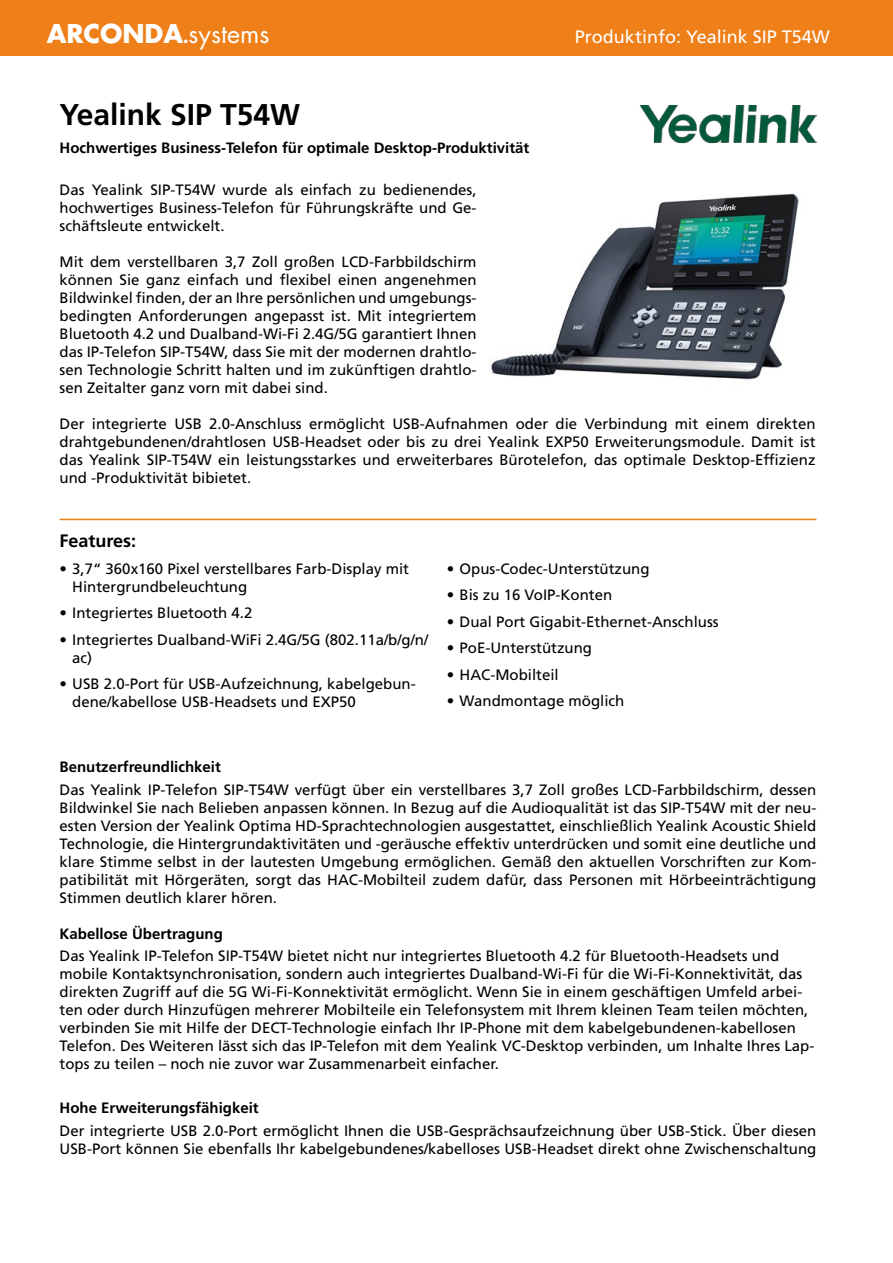
<style>
.page{position:relative;width:893px;height:1263px;background:#fff}
.page>*{position:absolute;margin:0;border:0;box-sizing:border-box;transform-origin:0 0}
.t1{font:700 30px "Frutiger LT Std";color:#000}
.t2{font:700 25.2px "Futura Std";color:#fff}
.t3{font:18px "Frutiger LT Std";color:#fff}
.t4{font:700 18px "Frutiger LT Std";color:#000}
.t5{font:15px/18px "Frutiger LT Std";color:#000}
.t6{font:700 15px "Frutiger LT Std";color:#000}
.s1{font-size:15.75px}
.s2{font-weight:400;font-size:25.05px}
</style>
<div class="page">
<div style="left:0;top:0;width:893px;height:55px;background:#ef7f18"></div>
<hr style="left:60px;top:519px;width:756px;height:1px;background:#ef7f18">
<img style="left:491px;top:194px;width:308px;height:186px">
<img style="left:639px;top:105px;width:177px;height:39px">
<h2 class="t2" style="left:47px;top:17px;width:224px">ARCONDA<span class="s1">.</span><span class="s2">systems</span></h2>
<h1 class="t1" style="left:60px;top:97px;width:242px">Yealink SIP T54W</h1>
<p class="t6" style="left:60px;top:139px;width:471px">Hochwertiges Business-Telefon für optimale Desktop-Produktivität</p>
<p class="t3" style="left:575px;top:26px;width:256px">Produktinfo: Yealink SIP T54W</p>
<p class="t5" style="left:60px;top:181px;width:418px;text-align:justify">Das Yealink SIP-T54W wurde als einfach zu bedienendes, hochwertiges Business-Telefon für Führungskräfte und Ge&shy;schäftsleute entwickelt.</p>
<p class="t5" style="left:60px;top:253px;width:419px;text-align:justify">Mit dem verstellbaren 3,7 Zoll großen LCD-Farbbildschirm können Sie ganz einfach und flexibel einen angenehmen Bildwinkel finden, der an Ihre persönlichen und umgebungs&shy;bedingten Anforderungen angepasst ist. Mit integriertem Bluetooth 4.2 und Dualband-Wi-Fi 2.4G/5G garantiert Ihnen das IP-Telefon SIP-T54W, dass Sie mit der modernen drahtlo&shy;sen Technologie Schritt halten und im zukünftigen drahtlo&shy;sen Zeitalter ganz vorn mit dabei sind.</p>
<p class="t5" style="left:60px;top:415px;width:758px;text-align:justify">Der integrierte USB 2.0-Anschluss ermöglicht USB-Aufnahmen oder die Verbindung mit einem direkten drahtgebundenen/drahtlosen USB-Headset oder bis zu drei Yealink EXP50 Erweiterungsmodule. Damit ist das Yealink SIP-T54W ein leistungsstarkes und erweiterbares Bürotelefon, das optimale Desktop-Effizienz und -Produktivität bibietet.</p>
<p class="t4" style="left:60px;top:530px;width:78px">Features:</p>
<p class="t5" style="left:72px;top:560px;width:338px;text-indent:-13px">• 3,7“ 360x160 Pixel verstellbares Farb-Display mit<br>Hintergrundbeleuchtung</p>
<p class="t5" style="left:60px;top:604px;width:194px">• Integriertes Bluetooth 4.2</p>
<p class="t5" style="left:72px;top:631px;width:357px;text-indent:-13px">• Integriertes Dualband-WiFi 2.4G/5G (802.11a/b/g/n/ ac)</p>
<p class="t5" style="left:72px;top:675px;width:345px;text-indent:-13px">• USB 2.0-Port für USB-Aufzeichnung, kabelgebun&shy;dene/kabellose USB-Headsets und EXP50</p>
<p class="t5" style="left:447px;top:560px;width:204px">• Opus-Codec-Unterstützung</p>
<p class="t5" style="left:447px;top:586px;width:167px">• Bis zu 16 VoIP-Konten</p>
<p class="t5" style="left:447px;top:613px;width:273px">• Dual Port Gigabit-Ethernet-Anschluss</p>
<p class="t5" style="left:447px;top:639px;width:147px">• PoE-Unterstützung</p>
<p class="t5" style="left:447px;top:666px;width:113px">• HAC-Mobilteil</p>
<p class="t5" style="left:447px;top:692px;width:179px">• Wandmontage möglich</p>
<p class="t6" style="left:60px;top:758px;width:163px">Benutzerfreundlichkeit</p>
<p class="t5" style="left:60px;top:780px;width:758px;text-align:justify">Das Yealink IP-Telefon SIP-T54W verfügt über ein verstellbares 3,7 Zoll großes LCD-Farbbildschirm, dessen Bildwinkel Sie nach Belieben anpassen können. In Bezug auf die Audioqualität ist das SIP-T54W mit der neu&shy;esten Version der Yealink Optima HD-Sprachtechnologien ausgestattet, einschließlich Yealink Acoustic Shield Technologie, die Hintergrundaktivitäten und -geräusche effektiv unterdrücken und somit eine deutliche und klare Stimme selbst in der lautesten Umgebung ermöglichen. Gemäß den aktuellen Vorschriften zur Kom&shy;patibilität mit Hörgeräten, sorgt das HAC-Mobilteil zudem dafür, dass Personen mit Hörbeeinträchtigung Stimmen deutlich klarer hören.</p>
<p class="t6" style="left:60px;top:925px;width:165px">Kabellose Übertragung</p>
<p class="t5" style="left:60px;top:947px;width:756px">Das Yealink IP-Telefon SIP-T54W bietet nicht nur integriertes Bluetooth 4.2 für Bluetooth-Headsets und mobile Kontaktsynchronisation, sondern auch integriertes Dualband-Wi-Fi für die Wi-Fi-Konnektivität, das direkten Zugriff auf die 5G Wi-Fi-Konnektivität ermöglicht. Wenn Sie in einem geschäftigen Umfeld arbei&shy;ten oder durch Hinzufügen mehrerer Mobilteile ein Telefonsystem mit Ihrem kleinen Team teilen möchten, verbinden Sie mit Hilfe der DECT-Technologie einfach Ihr IP-Phone mit dem kabelgebundenen-kabellosen Telefon. Des Weiteren lässt sich das IP-Telefon mit dem Yealink VC-Desktop verbinden, um Inhalte Ihres Lap&shy;tops zu teilen – noch nie zuvor war Zusammenarbeit einfacher.</p>
<p class="t6" style="left:60px;top:1099px;width:201px">Hohe Erweiterungsfähigkeit</p>
<p class="t5" style="left:60px;top:1121px;width:758px">Der integrierte USB 2.0-Port ermöglicht Ihnen die USB-Gesprächsaufzeichnung über USB-Stick. Über diesen<br>USB-Port können Sie ebenfalls Ihr kabelgebundenes/kabelloses USB-Headset direkt ohne Zwischenschaltung</p>
</div>
